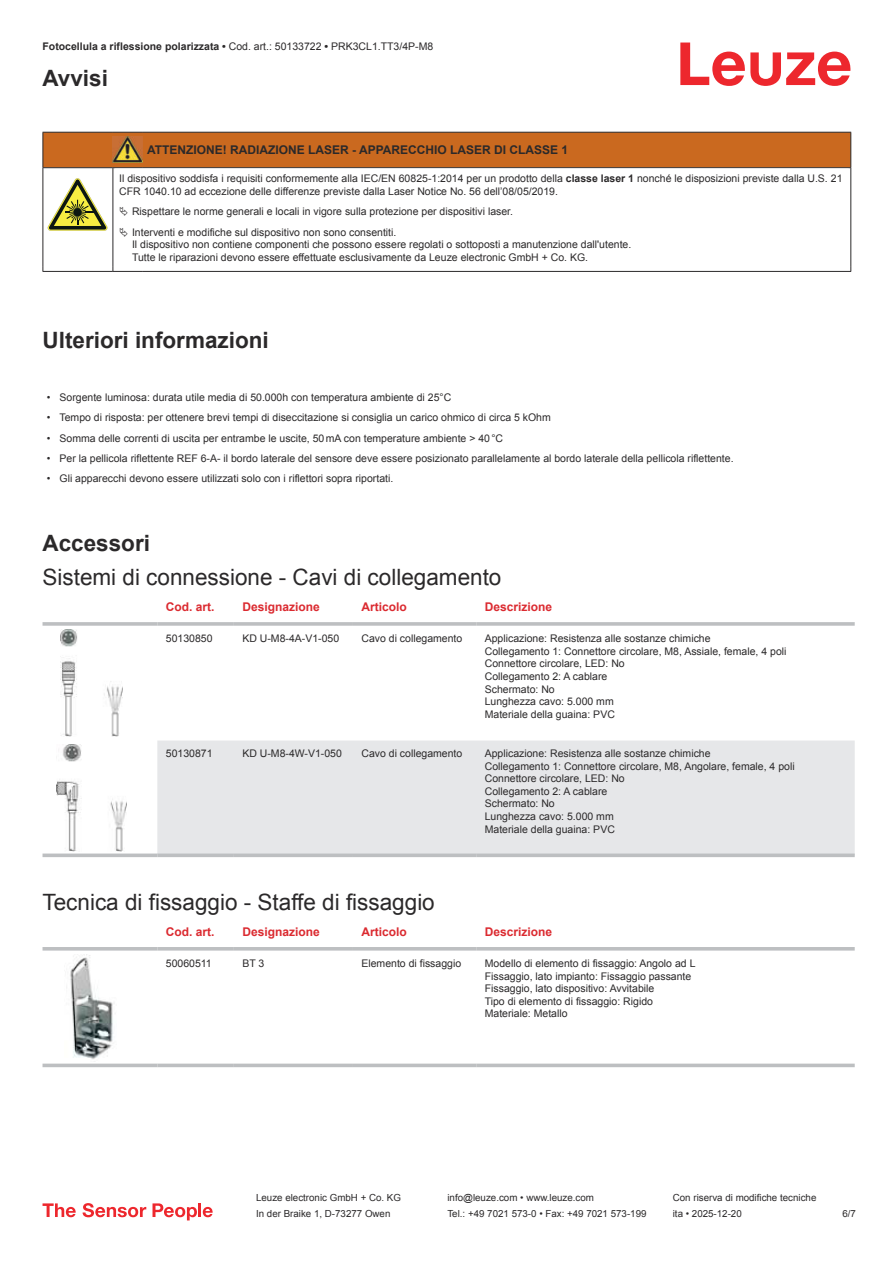
<style>
.page{position:relative;width:893px;height:1263px;background:#fff}
.page>*{position:absolute;margin:0;border:0;box-sizing:border-box;transform-origin:0 0}
.t1{font:22.5px "Arial";color:#2b292a}
.t2{font:700 22.5px "Arial";color:#2b292a}
.t3{font:700 12px "Arial";color:#db2a30}
.t4{font:700 12px "Arial";color:#2b292a}
.t5{font:10.5px/12.6px "Arial";color:#2b292a}
.t6{font:700 10.5px "Arial";color:#2b292a}
.t7{font:9.75px "Arial";color:#2b292a}
.s1{font-weight:400}
.s2{font-weight:700}
</style>
<div class="page">
<svg style="left:680px;top:43px;width:170px;height:43px"></svg>
<div style="left:157px;top:740px;width:698px;height:113px;background:#e6e7e9"></div>
<svg style="left:43px;top:622px;width:114px;height:4px"></svg>
<hr style="left:157px;top:622px;width:77px;height:4px;background:#c5c7c9">
<svg style="left:234px;top:622px;width:119px;height:4px"></svg>
<svg style="left:353px;top:622px;width:123px;height:4px"></svg>
<hr style="left:476px;top:622px;width:379px;height:4px;background:#c5c7c9">
<svg style="left:43px;top:853px;width:114px;height:4px"></svg>
<svg style="left:157px;top:853px;width:77px;height:4px"></svg>
<svg style="left:234px;top:853px;width:119px;height:4px"></svg>
<svg style="left:353px;top:853px;width:123px;height:4px"></svg>
<svg style="left:476px;top:853px;width:379px;height:4px;background:#c2c4c6"></svg>
<img style="left:60px;top:630px;width:63px;height:106px">
<img style="left:56px;top:745px;width:70px;height:106px">
<svg style="left:43px;top:950px;width:812px;height:118px"></svg>
<hr style="left:43px;top:947px;width:114px;height:3px;background:#bdbfc1">
<hr style="left:157px;top:947px;width:77px;height:3px;background:#bdbfc1">
<hr style="left:234px;top:947px;width:119px;height:3px;background:#bdbfc1">
<hr style="left:353px;top:947px;width:123px;height:3px;background:#bdbfc1">
<hr style="left:476px;top:947px;width:379px;height:3px;background:#bdbfc1">
<svg style="left:43px;top:1063px;width:114px;height:4px"></svg>
<svg style="left:157px;top:1063px;width:77px;height:4px"></svg>
<svg style="left:234px;top:1063px;width:119px;height:4px"></svg>
<svg style="left:353px;top:1063px;width:123px;height:4px"></svg>
<svg style="left:476px;top:1063px;width:379px;height:4px;background:#c7c9ca"></svg>
<img style="left:65px;top:955px;width:53px;height:106px">
<svg style="left:43px;top:1203px;width:33px;height:14px"></svg>
<svg style="left:83px;top:1203px;width:63px;height:14px"></svg>
<svg style="left:153px;top:1203px;width:44px;height:17px"></svg>
<hr style="left:198px;top:1203px;width:3px;height:14px;background:#ed272d">
<svg style="left:203px;top:1207px;width:10px;height:10px"></svg>
<div style="left:44px;top:133px;width:806px;height:34px;background:#ca691f"></div>
<svg style="left:44px;top:168px;width:806px;height:103px"></svg>
<hr style="left:43px;top:132px;width:70px;height:1px;background:#2b292a">
<hr style="left:43px;top:133px;width:1px;height:34px;background:#2b292a">
<hr style="left:43px;top:167px;width:70px;height:1px;background:#2b292a">
<hr style="left:113px;top:132px;width:30px;height:1px;background:#2b292a">
<hr style="left:113px;top:167px;width:30px;height:1px;background:#2b292a">
<hr style="left:143px;top:132px;width:708px;height:1px;background:#2b292a">
<hr style="left:850px;top:133px;width:1px;height:34px;background:#2b292a">
<hr style="left:143px;top:167px;width:708px;height:1px;background:#2b292a">
<hr style="left:43px;top:168px;width:1px;height:99px;background:#2b292a">
<hr style="left:113px;top:168px;width:1px;height:99px;background:#2b292a">
<hr style="left:850px;top:168px;width:1px;height:99px;background:#2b292a">
<hr style="left:43px;top:271px;width:70px;height:1px;background:#2b292a">
<hr style="left:113px;top:271px;width:30px;height:1px;background:#2b292a">
<hr style="left:143px;top:271px;width:708px;height:1px;background:#2b292a">
<img style="left:113px;top:136px;width:30px;height:27px">
<svg style="left:47px;top:178px;width:60px;height:53px"></svg>
<svg style="left:115px;top:169px;width:734px;height:98px"></svg>
<svg style="left:120px;top:207px;width:8px;height:9px"></svg>
<svg style="left:120px;top:227px;width:8px;height:10px"></svg>
<p class="t6" style="left:43px;top:43px;width:392px">Fotocellula a riflessione polarizzata • <span class="s1">Cod. art.: 50133722</span> • <span class="s1">PRK3CL1.TT3/4P-M8</span></p>
<h1 class="t2" style="left:43px;top:70px;width:67px">Avvisi</h1>
<p class="t4" style="left:147px;top:145px;width:423px">ATTENZIONE! RADIAZIONE LASER - APPARECCHIO LASER DI CLASSE 1</p>
<p class="t5" style="left:119px;top:173px;width:725px">Il dispositivo soddisfa i requisiti conformemente alla IEC/EN 60825-1:2014 per un prodotto della <span class="s2">classe laser 1</span> nonché le disposizioni previste dalla U.S. 21<br>CFR 1040.10 ad eccezione delle differenze previste dalla Laser Notice No. 56 dell’08/05/2019.</p>
<p class="t5" style="left:132px;top:202px;width:383px;line-height:20.2px">Rispettare le norme generali e locali in vigore sulla protezione per dispositivi laser.<br>Interventi e modifiche sul dispositivo non sono consentiti.</p>
<p class="t5" style="left:132px;top:239px;width:501px">Il dispositivo non contiene componenti che possono essere regolati o sottoposti a manutenzione dall'utente.<br>Tutte le riparazioni devono essere effettuate esclusivamente da Leuze electronic GmbH + Co. KG.</p>
<h1 class="t2" style="left:43px;top:332px;width:228px">Ulteriori informazioni</h1>
<p class="t5" style="left:47px;top:392px;width:406px">• Sorgente luminosa: durata utile media di 50.000h con temperatura ambiente di 25°C</p>
<p class="t5" style="left:47px;top:412px;width:506px">• Tempo di risposta: per ottenere brevi tempi di diseccitazione si consiglia un carico ohmico di circa 5 kOhm</p>
<p class="t5" style="left:47px;top:432px;width:458px">• Somma delle correnti di uscita per entrambe le uscite, 50 mA con temperature ambiente &gt; 40 °C</p>
<p class="t5" style="left:47px;top:453px;width:688px">• Per la pellicola riflettente REF 6-A- il bordo laterale del sensore deve essere posizionato parallelamente al bordo laterale della pellicola riflettente.</p>
<p class="t5" style="left:47px;top:473px;width:348px">• Gli apparecchi devono essere utilizzati solo con i riflettori sopra riportati.</p>
<h1 class="t2" style="left:43px;top:535px;width:109px">Accessori</h1>
<h1 class="t1" style="left:43px;top:569px;width:460px">Sistemi di connessione - Cavi di collegamento</h1>
<p class="t3" style="left:166px;top:602px;width:50px">Cod. art.</p>
<p class="t3" style="left:242px;top:602px;width:79px">Designazione</p>
<p class="t3" style="left:361px;top:602px;width:47px">Articolo</p>
<p class="t3" style="left:485px;top:602px;width:69px">Descrizione</p>
<p class="t5" style="left:166px;top:633px;width:48px">50130850</p>
<p class="t5" style="left:242px;top:633px;width:98px">KD U-M8-4A-V1-050</p>
<p class="t5" style="left:361px;top:633px;width:102px">Cavo di collegamento</p>
<p class="t5" style="left:485px;top:633px;width:303px">Applicazione: Resistenza alle sostanze chimiche<br>Collegamento 1: Connettore circolare, M8, Assiale, female, 4 poli Connettore circolare, LED: No<br>Collegamento 2: A cablare<br>Schermato: No<br>Lunghezza cavo: 5.000 mm<br>Materiale della guaina: PVC</p>
<p class="t5" style="left:166px;top:748px;width:48px">50130871</p>
<p class="t5" style="left:242px;top:748px;width:101px">KD U-M8-4W-V1-050</p>
<p class="t5" style="left:361px;top:748px;width:102px">Cavo di collegamento</p>
<p class="t5" style="left:485px;top:748px;width:311px">Applicazione: Resistenza alle sostanze chimiche<br>Collegamento 1: Connettore circolare, M8, Angolare, female, 4 poli Connettore circolare, LED: No<br>Collegamento 2: A cablare<br>Schermato: No<br>Lunghezza cavo: 5.000 mm<br>Materiale della guaina: PVC</p>
<h1 class="t1" style="left:43px;top:893px;width:394px">Tecnica di fissaggio - Staffe di fissaggio</h1>
<p class="t3" style="left:166px;top:927px;width:50px">Cod. art.</p>
<p class="t3" style="left:242px;top:927px;width:79px">Designazione</p>
<p class="t3" style="left:361px;top:927px;width:47px">Articolo</p>
<p class="t3" style="left:485px;top:927px;width:69px">Descrizione</p>
<p class="t5" style="left:166px;top:958px;width:47px">50060511</p>
<p class="t5" style="left:242px;top:958px;width:23px">BT 3</p>
<p class="t5" style="left:361px;top:958px;width:101px">Elemento di fissaggio</p>
<p class="t5" style="left:485px;top:958px;width:212px">Modello di elemento di fissaggio: Angolo ad L Fissaggio, lato impianto: Fissaggio passante Fissaggio, lato dispositivo: Avvitabile<br>Tipo di elemento di fissaggio: Rigido Materiale: Metallo</p>
<p class="t7" style="left:256px;top:1194px;width:146px">Leuze electronic GmbH + Co. KG</p>
<p class="t7" style="left:447px;top:1194px;width:148px">info@leuze.com • www.leuze.com</p>
<p class="t7" style="left:673px;top:1194px;width:145px">Con riserva di modifiche tecniche</p>
<p class="t7" style="left:256px;top:1210px;width:136px">In der Braike 1, D-73277 Owen</p>
<p class="t7" style="left:447px;top:1210px;width:201px">Tel.: +49 7021 573-0 • Fax: +49 7021 573-199</p>
<p class="t7" style="left:673px;top:1210px;width:70px">ita • 2025-12-20</p>
<p class="t7" style="left:842px;top:1210px;width:15px">6 /7</p>
</div>
